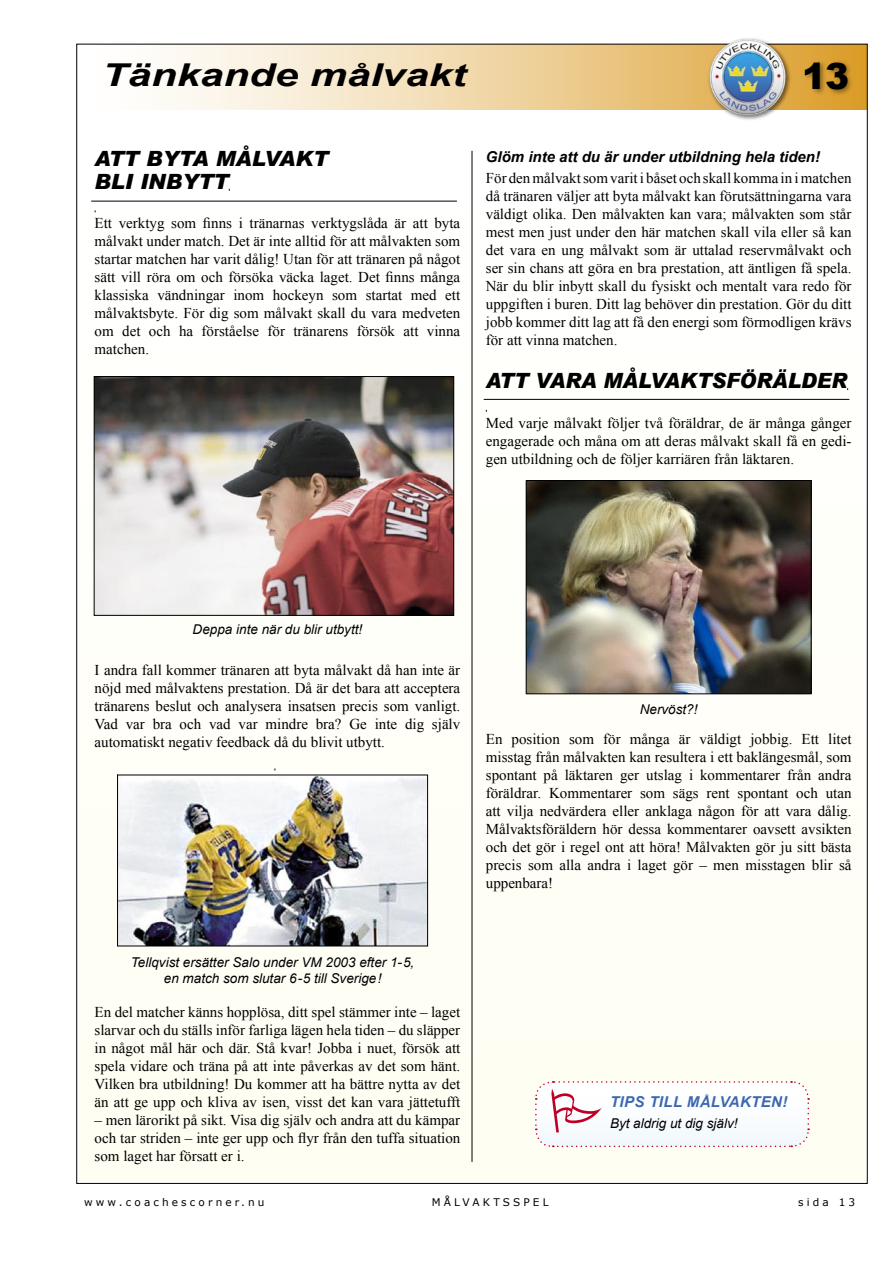
<style>
.page{position:relative;width:893px;height:1263px;background:#fff}
.page>*{position:absolute;margin:0;border:0;box-sizing:border-box;transform-origin:0 0}
.t1{font:900 36px "Arial";color:#000}
.t2{font:italic 700 31.5px "Arial";color:#000;scale:1.33 1}
.t3{font:italic 900 21px "Arial";color:#000}
.t4{font:italic 900 21px "Arial";color:#000;scale:.96 1}
.t5{font:15px/18px "Times New Roman";color:#000;text-align:justify}
.t6{font:italic 700 15px "Arial";color:#000}
.t7{font:italic 700 15px "Arial";letter-spacing:.025em;color:#3c68ae}
.t8{font:italic 13.5px "Arial";color:#000}
.t9{font:10.5px "Verdana";letter-spacing:.3em;color:#000}
</style>
<div class="page">
<div style="left:79px;top:169px;width:787px;height:1012px;background:#fffef8"></div>
<svg style="left:168px;top:46px;width:697px;height:63px;background:#f0d7a9"></svg>
<div style="left:802px;top:59px;width:53px;height:39px;background:#000;opacity:.4"></div>
<hr style="left:472px;top:151px;width:1px;height:1011px;background:#000">
<hr style="left:91px;top:201px;width:366px;height:1px;background:#000">
<img style="left:528px;top:482px;width:281px;height:210px">
<div style="left:526px;top:480px;width:285px;height:214px;border:1px solid #000"></div>
<hr style="left:484px;top:399px;width:365px;height:1px;background:#000">
<img style="left:96px;top:378px;width:356px;height:235px">
<div style="left:94px;top:376px;width:360px;height:239px;border:1px solid #000"></div>
<img style="left:119px;top:777px;width:307px;height:167px">
<div style="left:117px;top:775px;width:311px;height:171px;border:1px solid #000"></div>
<div style="left:707px;top:37px;width:85px;height:85px;background:#000;opacity:.5"></div>
<img style="left:745px;top:39px;width:41px;height:58px">
<svg style="left:535px;top:1081px;width:275px;height:67px"></svg>
<p class="t2" style="left:102px;top:54px;width:275px">Tänkande målvakt</p>
<p class="t1" style="left:802px;top:50px;width:49px">13</p>
<p class="t3" style="left:95px;top:146px;width:235px">ATT BYTA MÅLVAKT</p>
<p class="t3" style="left:95px;top:168px;width:136px">BLI INBYTT</p>
<p class="t5" style="left:95px;top:214px;width:367px">Ett verktyg som finns i tränarnas verktygslåda är att byta målvakt under match. Det är inte alltid för att målvakten som startar matchen har varit dålig! Utan för att tränaren på något sätt vill röra om och försöka väcka laget. Det finns många klassiska vändningar inom hockeyn som startat med ett målvaktsbyte. För dig som målvakt skall du vara medveten om det och ha förståelse för tränarens försök att vinna matchen.</p>
<p class="t6" style="left:486px;top:147px;width:336px">Glöm inte att du är under utbildning hela tiden!</p>
<p class="t5" style="left:486px;top:168px;width:367px">För den målvakt som varit i båset och skall komma in i matchen då tränaren väljer att byta målvakt kan förutsättningarna vara väldigt olika. Den målvakten kan vara; målvakten som står mest men just under den här matchen skall vila eller så kan det vara en ung målvakt som är uttalad reservmålvakt och ser sin chans att göra en bra prestation, att äntligen få spela.<br>När du blir inbytt skall du fysiskt och mentalt vara redo för uppgiften i buren. Ditt lag behöver din prestation. Gör du ditt jobb kommer ditt lag att få den energi som förmodligen krävs för att vinna matchen.</p>
<p class="t4" style="left:486px;top:367px;width:378px">ATT VARA MÅLVAKTSFÖRÄLDER</p>
<p class="t5" style="left:486px;top:413px;width:367px">Med varje målvakt följer två föräldrar, de är många gånger engagerade och måna om att deras målvakt skall få en gedi&shy;gen utbildning och de följer karriären från läktaren.</p>
<p class="t8" style="left:193px;top:621px;width:171px">Deppa inte när du blir utbytt!</p>
<p class="t5" style="left:95px;top:660px;width:367px">I andra fall kommer tränaren att byta målvakt då han inte är nöjd med målvaktens prestation. Då är det bara att acceptera tränarens beslut och analysera insatsen precis som vanligt.<br>Vad var bra och vad var mindre bra? Ge inte dig själv automatiskt negativ feedback då du blivit utbytt.</p>
<p class="t8" style="left:640px;top:700px;width:59px">Nervöst?!</p>
<p class="t5" style="left:486px;top:730px;width:367px">En position som för många är väldigt jobbig. Ett litet misstag från målvakten kan resultera i ett baklängesmål, som spontant på läktaren ger utslag i kommentarer från andra föräldrar. Kommentarer som sägs rent spontant och utan att vilja nedvärdera eller anklaga någon för att vara dålig.<br>Målvaktsföräldern hör dessa kommentarer oavsett avsikten och det gör i regel ont att höra! Målvakten gör ju sitt bästa precis som alla andra i laget gör – men misstagen blir så uppenbara!</p>
<p class="t8" style="left:131px;top:953px;width:285px">Tellqvist ersätter Salo under VM 2003 efter 1-5,</p>
<p class="t8" style="left:164px;top:969px;width:219px">en match som slutar 6-5 till Sverige!</p>
<p class="t5" style="left:95px;top:1003px;width:367px">En del matcher känns hopplösa, ditt spel stämmer inte – laget slarvar och du ställs inför farliga lägen hela tiden – du släpper in något mål här och där. Stå kvar! Jobba i nuet, försök att spela vidare och träna på att inte påverkas av det som hänt.<br>Vilken bra utbildning! Du kommer att ha bättre nytta av det än att ge upp och kliva av isen, visst det kan vara jättetufft</p>
<p class="t5" style="left:95px;top:1111px;width:367px">– men lärorikt på sikt. Visa dig själv och andra att du kämpar och tar striden – inte ger upp och flyr från den tuffa situation som laget har försatt er i.</p>
<p class="t7" style="left:610px;top:1092px;width:179px">TIPS TILL MÅLVAKTEN!</p>
<p class="t8" style="left:610px;top:1115px;width:129px">Byt aldrig ut dig själv!</p>
<p class="t9" style="left:84px;top:1195px;width:182px">www.coachescorner.nu</p>
<p class="t9" style="left:432px;top:1195px;width:118px">MÅLVAKTSSPEL</p>
<p class="t9" style="left:798px;top:1195px;width:59px">sida 13</p>
</div>
